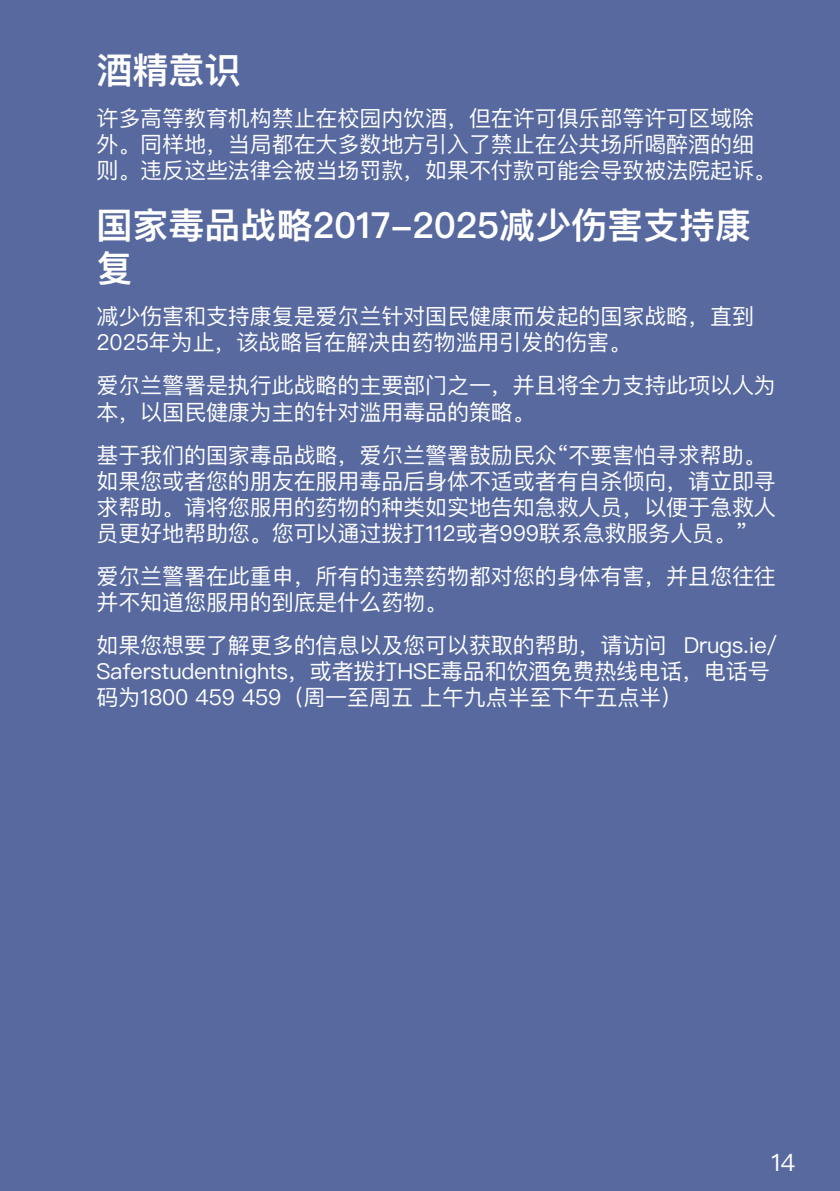
<style>
.page{position:relative;width:840px;height:1191px;background:#fff}
.page>*{position:absolute;margin:0;border:0;box-sizing:border-box;transform-origin:0 0}
.t1{font:600 36px/43.2px "Ping Fang SC";color:#fff}
.t2{font:24px "Ping Fang SC";color:#fff}
.t3{font:22px/26px "Ping Fang SC";letter-spacing:-.005em;color:#fff}
</style>
<div class="page">
<div style="left:0;top:0;width:839px;height:1191px;background:#57699f"></div>
<h1 class="t1" style="left:96px;top:48px;width:145px">酒精意识</h1>
<p class="t3" style="left:96px;top:105px;width:680px">许多高等教育机构禁止在校园内饮酒，但在许可俱乐部等许可区域除外。同样地，当局都在大多数地方引入了禁止在公共场所喝醉酒的细则。违反这些法律会被当场罚款，如果不付款可能会导致被法院起诉。</p>
<h1 class="t1" style="left:96px;top:203px;width:656px">国家毒品战略2017-2025减少伤害支持康复</h1>
<p class="t3" style="left:96px;top:303px;width:658px">减少伤害和支持康复是爱尔兰针对国民健康而发起的国家战略，直到<br>2025年为止，该战略旨在解决由药物滥用引发的伤害。</p>
<p class="t3" style="left:96px;top:372px;width:680px">爱尔兰警署是执行此战略的主要部门之一，并且将全力支持此项以人为本，以国民健康为主的针对滥用毒品的策略。</p>
<p class="t3" style="left:96px;top:441px;width:680px">基于我们的国家毒品战略，爱尔兰警署鼓励民众“不要害怕寻求帮助。如果您或者您的朋友在服用毒品后身体不适或者有自杀倾向，请立即寻求帮助。请将您服用的药物的种类如实地告知急救人员，以便于急救人员更好地帮助您。您可以通过拨打112或者999联系急救服务人员。”</p>
<p class="t3" style="left:96px;top:562px;width:680px">爱尔兰警署在此重申，所有的违禁药物都对您的身体有害，并且您往往并不知道您服用的到底是什么药物。</p>
<p class="t3" style="left:96px;top:631px;width:682px">如果您想要了解更多的信息以及您可以获取的帮助，请访问 Drugs.ie/<br>Saferstudentnights，或者拨打HSE毒品和饮酒免费热线电话，电话号码为1800 459 459（周一至周五 上午九点半至下午五点半）</p>
<p class="t2" style="left:770px;top:1147px;width:26px">14</p>
</div>
